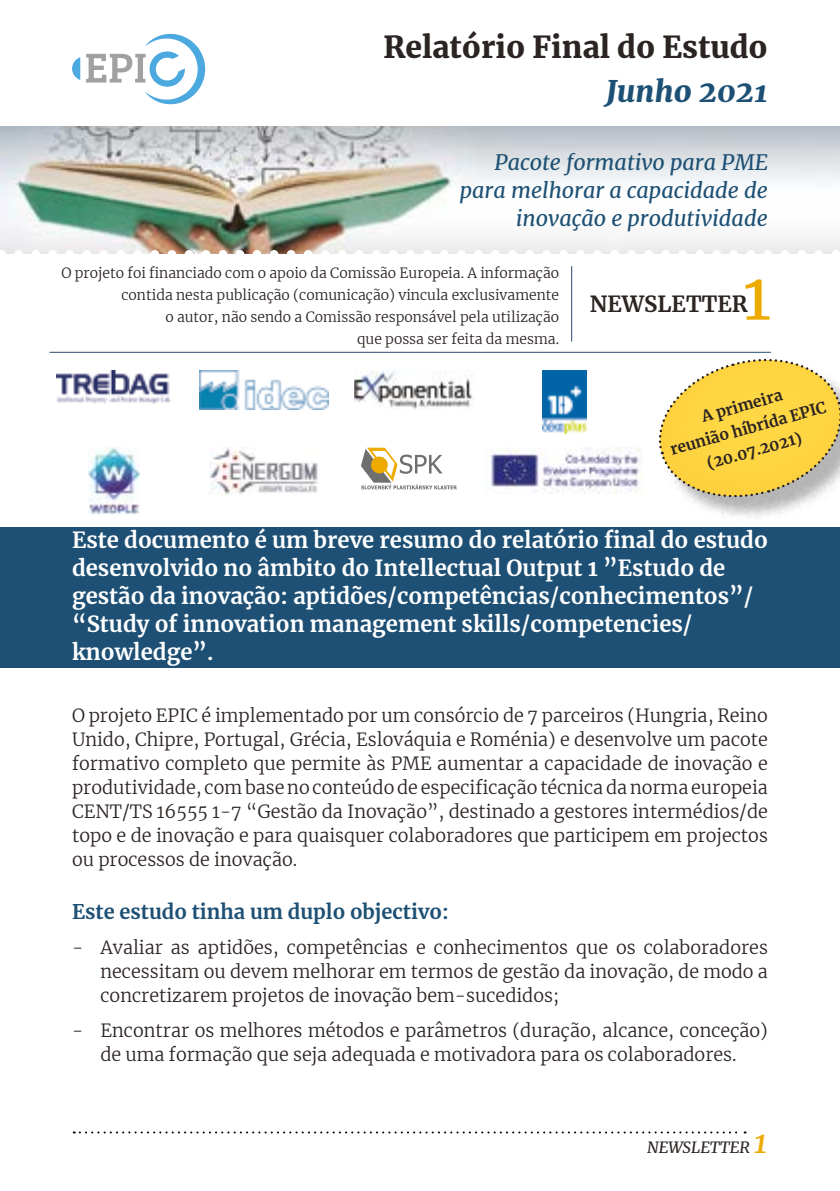
<style>
.page{position:relative;width:840px;height:1191px;background:#fff}
.page>*{position:absolute;margin:0;border:0;box-sizing:border-box;transform-origin:0 0}
.t1{font:64px "Merriweather";color:#edaa00}
.t2{font:900 30px "Merriweather";color:#2b2422}
.t3{font:italic 900 30px "Merriweather";color:#1d5074}
.t4{font:700 22px/28px "Merriweather";color:#fff}
.t5{font:700 22px "Merriweather";color:#2b2422}
.t6{font:italic 21.4px/28px "Merriweather";color:#1d5074;text-align:right}
.t7{font:700 20px "Merriweather";color:#1d5074}
.t8{font:300 18px/24px "Merriweather";color:#2b2422;text-align:justify}
.t9{font:700 15.6px/23.2px "Merriweather";color:#2b2422;text-align:center}
.t10{font:italic 15.6px "Merriweather";color:#2b2422}
.t11{font:300 14px/22px "Merriweather";color:#2b2422;text-align:right}
.s1{font-size:33px;color:#edaa00}
</style>
<div class="page">
<svg style="left:74px;top:1131px;width:671px;height:2px"></svg>
<div style="left:0;top:527px;width:839px;height:141px;background:#1d5074"></div>
<img style="left:0;top:126px;width:839px;height:127px">
<div style="left:831px;top:250px;width:8px;height:9px;background:#fff;border-radius:50%"></div>
<div style="left:814px;top:250px;width:8px;height:9px;background:#fff;border-radius:50%"></div>
<div style="left:797px;top:250px;width:8px;height:9px;background:#fff;border-radius:50%"></div>
<div style="left:780px;top:250px;width:8px;height:9px;background:#fff;border-radius:50%"></div>
<div style="left:763px;top:250px;width:8px;height:9px;background:#fff;border-radius:50%"></div>
<div style="left:746px;top:250px;width:8px;height:9px;background:#fff;border-radius:50%"></div>
<div style="left:729px;top:250px;width:8px;height:9px;background:#fff;border-radius:50%"></div>
<div style="left:712px;top:250px;width:8px;height:9px;background:#fff;border-radius:50%"></div>
<div style="left:695px;top:250px;width:8px;height:9px;background:#fff;border-radius:50%"></div>
<div style="left:678px;top:250px;width:8px;height:9px;background:#fff;border-radius:50%"></div>
<div style="left:661px;top:250px;width:8px;height:9px;background:#fff;border-radius:50%"></div>
<div style="left:644px;top:250px;width:8px;height:9px;background:#fff;border-radius:50%"></div>
<div style="left:627px;top:250px;width:8px;height:9px;background:#fff;border-radius:50%"></div>
<div style="left:610px;top:250px;width:8px;height:9px;background:#fff;border-radius:50%"></div>
<div style="left:593px;top:250px;width:8px;height:9px;background:#fff;border-radius:50%"></div>
<div style="left:576px;top:250px;width:8px;height:9px;background:#fff;border-radius:50%"></div>
<div style="left:559px;top:250px;width:8px;height:9px;background:#fff;border-radius:50%"></div>
<div style="left:542px;top:250px;width:8px;height:9px;background:#fff;border-radius:50%"></div>
<div style="left:525px;top:250px;width:8px;height:9px;background:#fff;border-radius:50%"></div>
<div style="left:508px;top:250px;width:8px;height:9px;background:#fff;border-radius:50%"></div>
<div style="left:491px;top:250px;width:8px;height:9px;background:#fff;border-radius:50%"></div>
<div style="left:474px;top:250px;width:8px;height:9px;background:#fff;border-radius:50%"></div>
<div style="left:457px;top:250px;width:8px;height:9px;background:#fff;border-radius:50%"></div>
<div style="left:440px;top:250px;width:8px;height:9px;background:#fff;border-radius:50%"></div>
<div style="left:423px;top:250px;width:8px;height:9px;background:#fff;border-radius:50%"></div>
<div style="left:406px;top:250px;width:8px;height:9px;background:#fff;border-radius:50%"></div>
<div style="left:389px;top:250px;width:8px;height:9px;background:#fff;border-radius:50%"></div>
<div style="left:372px;top:250px;width:8px;height:9px;background:#fff;border-radius:50%"></div>
<div style="left:355px;top:250px;width:8px;height:9px;background:#fff;border-radius:50%"></div>
<div style="left:338px;top:250px;width:8px;height:9px;background:#fff;border-radius:50%"></div>
<div style="left:321px;top:250px;width:8px;height:9px;background:#fff;border-radius:50%"></div>
<div style="left:303px;top:250px;width:9px;height:9px;background:#fff;border-radius:50%"></div>
<div style="left:286px;top:250px;width:9px;height:9px;background:#fff;border-radius:50%"></div>
<div style="left:269px;top:250px;width:9px;height:9px;background:#fff;border-radius:50%"></div>
<div style="left:252px;top:250px;width:9px;height:9px;background:#fff;border-radius:50%"></div>
<div style="left:235px;top:250px;width:9px;height:9px;background:#fff;border-radius:50%"></div>
<div style="left:218px;top:250px;width:9px;height:9px;background:#fff;border-radius:50%"></div>
<div style="left:201px;top:250px;width:9px;height:9px;background:#fff;border-radius:50%"></div>
<div style="left:184px;top:250px;width:9px;height:9px;background:#fff;border-radius:50%"></div>
<div style="left:167px;top:250px;width:9px;height:9px;background:#fff;border-radius:50%"></div>
<div style="left:150px;top:250px;width:9px;height:9px;background:#fff;border-radius:50%"></div>
<div style="left:133px;top:250px;width:9px;height:9px;background:#fff;border-radius:50%"></div>
<div style="left:116px;top:250px;width:9px;height:9px;background:#fff;border-radius:50%"></div>
<div style="left:99px;top:250px;width:9px;height:9px;background:#fff;border-radius:50%"></div>
<div style="left:82px;top:250px;width:9px;height:9px;background:#fff;border-radius:50%"></div>
<div style="left:65px;top:250px;width:9px;height:9px;background:#fff;border-radius:50%"></div>
<div style="left:48px;top:250px;width:9px;height:9px;background:#fff;border-radius:50%"></div>
<div style="left:31px;top:250px;width:9px;height:9px;background:#fff;border-radius:50%"></div>
<div style="left:14px;top:250px;width:9px;height:9px;background:#fff;border-radius:50%"></div>
<svg style="left:0;top:250px;width:6px;height:3px"></svg>
<svg style="left:72px;top:57px;width:8px;height:23px"></svg>
<svg style="left:86px;top:34px;width:119px;height:70px"></svg>
<img style="left:57px;top:370px;width:114px;height:33px">
<img style="left:199px;top:370px;width:129px;height:39px">
<img style="left:354px;top:370px;width:119px;height:40px">
<img style="left:542px;top:370px;width:44px;height:63px">
<img style="left:88px;top:448px;width:51px;height:66px">
<img style="left:209px;top:448px;width:109px;height:47px">
<svg style="left:361px;top:448px;width:95px;height:41px"></svg>
<img style="left:484px;top:448px;width:137px;height:45px">
<hr style="left:570px;top:266px;width:2px;height:75px;background:#4d6a8a">
<hr style="left:49px;top:352px;width:721px;height:1px;background:#4d6a8a">
<svg style="left:621px;top:351px;width:218px;height:167px;fill:#fed644"></svg>
<h2 class="t2" style="left:383px;top:26px;width:386px">Relatório Final do Estudo</h2>
<h2 class="t3" style="left:605px;top:70px;width:163px">Junho 2021</h2>
<p class="t6" style="left:459px;top:147px;width:309px">Pacote formativo para PME para melhorar a capacidade de inovação e produtividade</p>
<p class="t11" style="left:61px;top:262px;width:499px">O projeto foi financiado com o apoio da Comissão Europeia. A informação contida nesta publicação (comunicação) vincula exclusivamente<br>o autor, não sendo a Comissão responsável pela utilização<br>que possa ser feita da mesma.</p>
<h1 class="t1" style="left:742px;top:252px;width:30px">1</h1>
<p class="t5" style="left:589px;top:288px;width:159px">NEWSLETTER</p>
<p class="t9" style="left:660px;top:416px;width:163px;rotate:-16deg">A primeira<br>reunião híbrída EPIC (20.07.2021)</p>
<p class="t4" style="left:72px;top:526px;width:697px">Este documento é um breve resumo do relatório final do estudo desenvolvido no âmbito do Intellectual Output 1 ”Estudo de gestão da inovação: aptidões/competências/conhecimentos”/ “Study of innovation management skills/competencies/ knowledge”.</p>
<p class="t8" style="left:72px;top:703px;width:697px">O projeto EPIC é implementado por um consórcio de 7 parceiros (Hungria, Reino Unido, Chipre, Portugal, Grécia, Eslováquia e Roménia) e desenvolve um pacote formativo completo que permite às PME aumentar a capacidade de inovação e produtividade, com base no conteúdo de especificação técnica da norma europeia CENT/TS 16555 1-7 “Gestão da Inovação”, destinado a gestores intermédios/de topo e de inovação e para quaisquer colaboradores que participem em projectos ou processos de inovação.</p>
<p class="t7" style="left:72px;top:897px;width:378px">Este estudo tinha um duplo objectivo:</p>
<p class="t8" style="left:100px;top:934px;width:668px;text-indent:-28px">- Avaliar as aptidões, competências e conhecimentos que os colaboradores necessitam ou devem melhorar em termos de gestão da inovação, de modo a concretizarem projetos de inovação bem-sucedidos;</p>
<p class="t8" style="left:72px;top:1018px;width:697px;text-align:center">- Encontrar os melhores métodos e parâmetros (duração, alcance, conceção) de uma formação que seja adequada e motivadora para os colaboradores.</p>
<p class="t10" style="left:647px;top:1136px;width:122px">NEWSLETTER <span class="s1">1</span></p>
</div>
